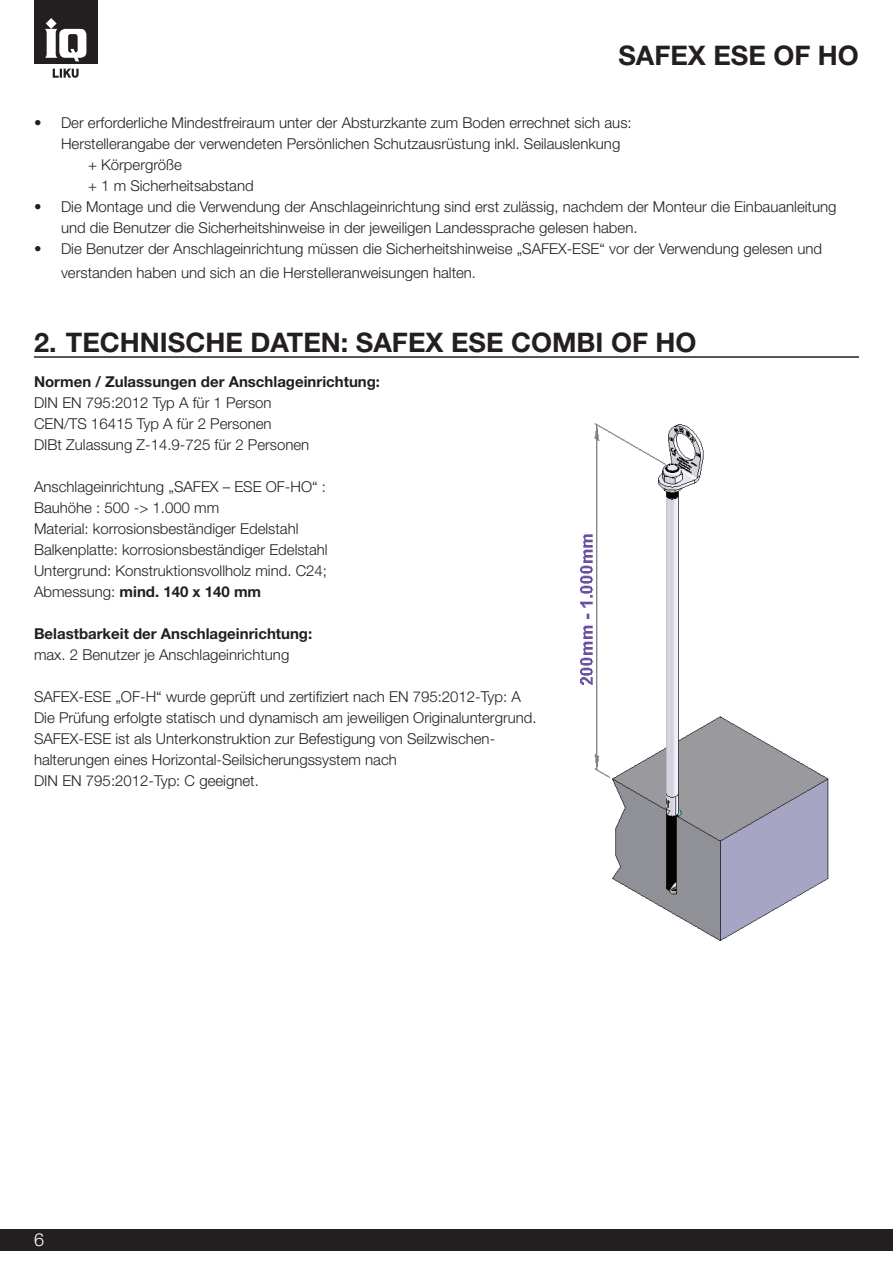
<style>
.page{position:relative;width:893px;height:1263px;background:#fff}
.page>*{position:absolute;margin:0;border:0;box-sizing:border-box;transform-origin:0 0}
.t1{font:700 27px "Helvetica Neue LT Std";color:#231f20}
.t2{font:300 18px "Helvetica Neue LT Std";color:#fff}
.t3{font:300 15px/21px "Helvetica Neue LT Std";color:#231f20}
.t4{font:700 15px "Helvetica Neue LT Std";color:#231f20}
.s1{font-weight:700}
</style>
<div class="page">
<div style="left:0;top:1229px;width:893px;height:21px;background:#231f20"></div>
<div style="left:34px;top:0;width:63px;height:63px;background:#231f20"></div>
<svg style="left:53px;top:69px;width:26px;height:9px"></svg>
<svg style="left:45px;top:18px;width:41px;height:43px"></svg>
<hr style="left:34px;top:356px;width:825px;height:2px;background:#231f20">
<img style="left:580px;top:423px;width:249px;height:518px">
<h1 class="t1" style="left:618px;top:39px;width:242px">SAFEX ESE OF HO</h1>
<p class="t3" style="left:34px;top:112px;width:599px">• Der erforderliche Mindestfreiraum unter der Absturzkante zum Boden errechnet sich aus:</p>
<p class="t3" style="left:61px;top:133px;width:561px">Herstellerangabe der verwendeten Persönlichen Schutzausrüstung inkl. Seilauslenkung</p>
<p class="t3" style="left:88px;top:154px;width:96px">+ Körpergröße</p>
<p class="t3" style="left:88px;top:175px;width:167px">+ 1 m Sicherheitsabstand</p>
<p class="t3" style="left:61px;top:196px;width:777px;text-indent:-27px">• Die Montage und die Verwendung der Anschlageinrichtung sind erst zulässig, nachdem der Monteur die Einbauanleitung und die Benutzer die Sicherheitshinweise in der jeweiligen Landessprache gelesen haben.</p>
<p class="t3" style="left:61px;top:236px;width:763px;line-height:24px;text-indent:-27px">• Die Benutzer der Anschlageinrichtung müssen die Sicherheitshinweise „SAFEX-ESE“ vor der Verwendung gelesen und verstanden haben und sich an die Herstelleranweisungen halten.</p>
<h1 class="t1" style="left:34px;top:325px;width:664px">2. TECHNISCHE DATEN: SAFEX ESE COMBI OF HO</h1>
<p class="t4" style="left:34px;top:372px;width:348px">Normen / Zulassungen der Anschlageinrichtung:</p>
<p class="t3" style="left:34px;top:392px;width:277px">DIN EN 795:2012 Typ A für 1 Person<br>CEN/TS 16415 Typ A für 2 Personen<br>DIBt Zulassung Z-14.9-725 für 2 Personen</p>
<p class="t3" style="left:34px;top:476px;width:295px">Anschlageinrichtung „SAFEX – ESE OF-HO“ :<br>Bauhöhe : 500 -&gt; 1.000 mm<br>Material: korrosionsbeständiger Edelstahl Balkenplatte: korrosionsbeständiger Edelstahl Untergrund: Konstruktionsvollholz mind. C24; Abmessung: <span class="s1">mind. 140 x 140 mm</span></p>
<p class="t4" style="left:34px;top:624px;width:280px">Belastbarkeit der Anschlageinrichtung:</p>
<p class="t3" style="left:34px;top:644px;width:257px">max. 2 Benutzer je Anschlageinrichtung</p>
<p class="t3" style="left:34px;top:686px;width:504px">SAFEX-ESE „OF-H“ wurde geprüft und zertifiziert nach EN 795:2012-Typ: A Die Prüfung erfolgte statisch und dynamisch am jeweiligen Originaluntergrund.<br>SAFEX-ESE ist als Unterkonstruktion zur Befestigung von Seilzwischen&shy;halterungen eines Horizontal-Seilsicherungssystem nach<br>DIN EN 795:2012-Typ: C geeignet.</p>
<p class="t2" style="left:34px;top:1228px;width:12px">6</p>
</div>
